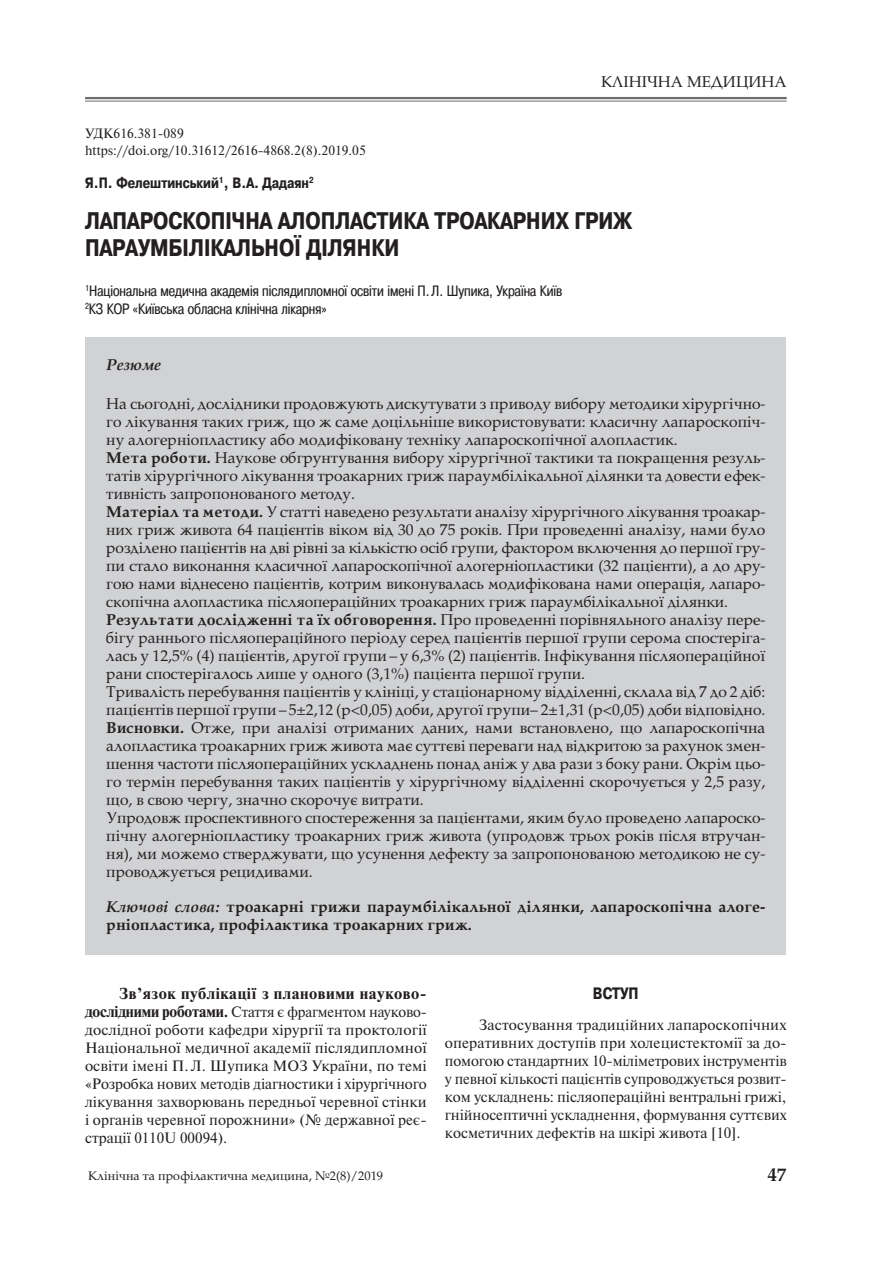
<style>
.page{position:relative;width:893px;height:1263px;background:#fff}
.page>*{position:absolute;margin:0;border:0;box-sizing:border-box;transform-origin:0 0}
.Zag{font:700 24px/27.8px "Pragmatica Cond C";color:#231f20}
.t1{font:700 18px "Palladium C";color:#231f20}
.Zag_1{font:700 16.5px "Pragmatica Cond C";color:#231f20}
.Rezume_2{font:15px/18px "Palladium C";color:#231f20;text-align:justify}
.Body{font:15px/18px "Newton C";color:#231f20}
.Rezume_2_0{font:15px/18px "Palladium C";color:#231f20;text-align:justify}
.VUZ{font:15px "Pragmatica Cond C";color:#231f20}
.Rezume_3{font:700 15px/18px "Palladium C";color:#231f20}
.Avtor{font:700 15px "Pragmatica Cond C";color:#231f20}
.Rezume{font:italic 700 15px "Palladium C";color:#231f20}
.DOI{font:13.5px "Newton C";color:#231f20}
.UDK{font:13.5px "Newton C";color:#231f20}
.t2{font:12px "Palladium C";color:#231f20}
.s1{font-weight:700}
.s2{font-style:italic}
.s3{color:#222}
</style>
<div class="page">
<hr style="left:85px;top:97px;width:702px;height:2px;background:#6c6d70">
<hr style="left:85px;top:101px;width:702px;height:1px;background:#6c6d70">
<div style="left:86px;top:337px;width:700px;height:58px;background:#d1d2d4"></div>
<div style="left:86px;top:376px;width:700px;height:94px;background:#d1d2d4"></div>
<div style="left:86px;top:430px;width:700px;height:94px;background:#d1d2d4"></div>
<div style="left:86px;top:484px;width:700px;height:148px;background:#d1d2d4"></div>
<div style="left:86px;top:592px;width:700px;height:112px;background:#d1d2d4"></div>
<div style="left:86px;top:700px;width:700px;height:130px;background:#d1d2d4"></div>
<div style="left:86px;top:790px;width:700px;height:112px;background:#d1d2d4"></div>
<div style="left:86px;top:879px;width:700px;height:76px;background:#d1d2d4"></div>
<p class="Rezume_2" style="left:601px;top:72px;width:187px">Клінічна медицина</p>
<p class="UDK" style="left:85px;top:126px;width:100px">УДК616.381‑089</p>
<p class="DOI" style="left:85px;top:143px;width:282px">https://doi.org/10.31612/2616-4868.2(8).2019.05</p>
<p class="Avtor" style="left:85px;top:174px;width:230px">Я.П. Фелештинський<sup>1</sup>, В.А. Дадаян<sup>2</sup></p>
<p class="Zag" style="left:85px;top:206px;width:548px">ЛАПАРОСКОПІЧНА АЛОПЛАСТИКА ТРОАКАРНИХ ГРИЖ<br>ПАРАУМБІЛІКАЛЬНОЇ ДІЛЯНКИ</p>
<p class="VUZ" style="left:85px;top:282px;width:479px"><sup>1</sup>Національна медична академія післядипломної освіти імені П.Л. Шупика, Україна Київ</p>
<p class="VUZ" style="left:85px;top:300px;width:243px"><sup>2</sup>КЗ КОР «Київська обласна клінічна лікарня»</p>
<p class="Rezume" style="left:106px;top:356px;width:56px">Резюме</p>
<p class="Rezume_2_0" style="left:106px;top:395px;width:661px">На сьогодні, дослідники продовжують дискутувати з приводу вибору методики хірургічно&shy;го лікування таких гриж, що ж саме доцільніше використовувати: класичну лапароскопіч&shy;ну алогерніопластику або модифіковану техніку лапароскопічної алопластик.</p>
<p class="Rezume_2" style="left:106px;top:449px;width:661px"><span class="s1">Мета роботи.</span> Наукове обгрунтування вибору хірургічної тактики та покращення резуль&shy;татів хірургічного лікування троакарних гриж параумбілікальної ділянки та довести ефек&shy;тивність запропонованого методу.</p>
<p class="Rezume_2" style="left:106px;top:503px;width:661px"><span class="s1">Матеріал та методи.</span> У статті наведено результати аналізу хірургічного лікування троакар&shy;них гриж живота 64 пацієнтів віком від 30 до 75 років. При проведенні аналізу, нами було розділено пацієнтів на дві рівні за кількістю осіб групи, фактором включення до першої гру&shy;пи стало виконання класичної лапароскопічної алогерніопластики (32 пацієнти), а до дру&shy;гою нами віднесено пацієнтів, котрим виконувалась модифікована нами операція, лапаро&shy;скопічна алопластика післяопераційних троакарних гриж параумбілікальної ділянки.</p>
<p class="Rezume_2" style="left:106px;top:611px;width:661px"><span class="s1">Результати дослідженні та їх обговорення.</span> Про проведенні порівняльного аналізу пере&shy;бігу раннього післяопераційного періоду серед пацієнтів першої групи серома спостеріга&shy;лась у 12,5% (4) пацієнтів, другої групи – у 6,3% (2) пацієнтів. Інфікування післяопераційної рани спостерігалось лише у одного (3,1%) пацієнта першої групи.</p>
<p class="Rezume_2_0" style="left:106px;top:683px;width:661px">Тривалість перебування пацієнтів у клініці, у стаціонарному відділенні, склала від 7 до 2 діб: пацієнтів першої групи– 5±2,12 (p&lt;0,05) доби, другої групи– 2±1,31 (p&lt;0,05) доби відповідно.</p>
<p class="Rezume_2" style="left:106px;top:719px;width:661px"><span class="s1">Висновки.</span> Отже, при аналізі отриманих даних, нами встановлено, що лапароскопічна алопластика троакарних гриж живота має суттєві переваги над відкритою за рахунок змен&shy;шення частоти післяопераційних ускладнень понад аніж у два рази з боку рани. Окрім цьо&shy;го термін перебування таких пацієнтів у хірургічному відділенні скорочується у 2,5 разу, що, в свою чергу, значно скорочує витрати.</p>
<p class="Rezume_2_0" style="left:106px;top:809px;width:661px">Упродовж проспективного спостереження за пацієнтами, яким було проведено лапароско&shy;пічну алогерніопластику троакарних гриж живота (упродовж трьох років після втручан&shy;ня), ми можемо стверджувати, що усунення дефекту за запропонованою методикою не су&shy;проводжується рецидивами.</p>
<p class="Rezume_3" style="left:106px;top:898px;width:661px"><span class="s2">Ключові слова:</span> троакарні грижи параумбілікальної ділянки, лапароскопічна алоге&shy;рніопластика, профілактика троакарних гриж.</p>
<p class="Body" style="left:85px;top:985px;width:343px;text-indent:34px"><span class="s1">Зв’язок публікації з плановими науково&shy;дослідними роботами.</span> Стаття є фрагментом науково-- дослідної роботи кафедри хірургії та проктології Національної медичної академії післядипломної освіти імені П.Л. Шупика МОЗ України, по темі «Розробка нових методів діагностики і хірургічного лікування захворювань передньої черевної стінки і органів черевної порожнини» (№ державної реє‑ страції 0110U 00094).</p>
<p class="Zag_1" style="left:593px;top:984px;width:47px">ВСТУП</p>
<p class="Body" style="left:445px;top:1016px;width:344px;text-align:justify;text-indent:34px">Застосування традиційних лапароскопічних оперативних доступів при холецистектомії за до‑ помогою стандартних 10-міліметрових інструментів у певної кількості пацієнтів супроводжується розвит‑ ком ускладнень: післяопераційні вентральні грижі, гнійносептичні ускладнення, формування суттєвих косметичних дефектів на шкірі живота [<span class="s3">10</span>].</p>
<p class="t2" style="left:88px;top:1168px;width:296px">Клінічна та профілактична медицина, №2(8)/2019</p>
<p class="t1" style="left:768px;top:1163px;width:21px">47</p>
</div>
